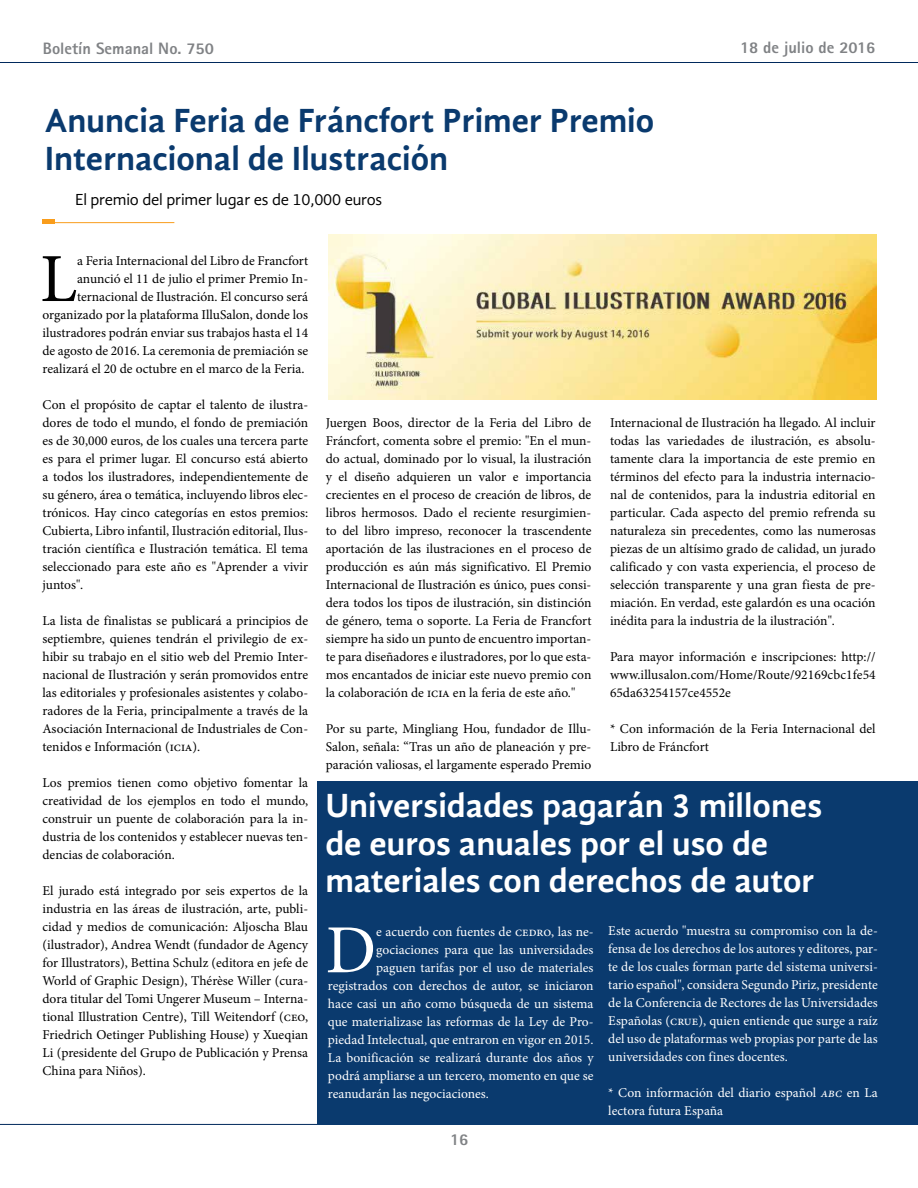
<style>
.page{position:relative;width:918px;height:1188px;background:#fff}
.page>*{position:absolute;margin:0;border:0;box-sizing:border-box;transform-origin:0 0}
.t1{font:68.85px "Minion Pro";color:#000}
.t2{font:68.85px "Minion Pro";color:#fff}
.t3{font:700 34.5px/37.5px "Gandhi Sans";color:#fff}
.t4{font:700 34.5px/37.5px "Gandhi Sans";color:#0a3a6e}
.t5{font:800 16.5px "Rotis Sans Serif";color:#808285}
.t6{font:16.5px "Gandhi Sans";letter-spacing:-.01em;color:#000}
.t7{font:13.5px/18px "Minion Pro";letter-spacing:-.005em;color:#000;text-align:justify}
.t8{font:13.5px/18px "Minion Pro";letter-spacing:-.005em;color:#fff;text-align:justify}
.s1{font-style:italic}
</style>
<div class="page">
<hr style="left:0;top:62px;width:918px;height:1px;background:#00295c">
<hr style="left:0;top:1124px;width:918px;height:1px;background:#00295c">
<div style="left:318px;top:781px;width:600px;height:344px;background:#0a3a6e"></div>
<hr style="left:43px;top:222px;width:131px;height:1px;background:#f99d1c">
<hr style="left:43px;top:219px;width:12px;height:4px;background:#f99d1c">
<img style="left:328px;top:234px;width:549px;height:166px">
<p class="t5" style="left:43px;top:38px;width:173px">Boletín Semanal No. 750</p>
<p class="t5" style="left:740px;top:37px;width:137px">18 de julio de 2016</p>
<h2 class="t4" style="left:45px;top:102px;width:611px">Anuncia Feria de Fráncfort Primer Premio<br>Internacional de Ilustración</h2>
<p class="t6" style="left:75px;top:191px;width:309px">El premio del primer lugar es de 10,000 euros</p>
<p class="t7" style="left:43px;top:252px;width:267px;text-align:right">a Feria Internacional del Libro de Francfort anunció el 11 de julio el primer Premio In&shy;ternacional de Ilustración. El concurso será organizado por la plataforma IlluSalon, donde los ilustradores podrán enviar sus trabajos hasta el 14 de agosto de 2016. La ceremonia de premiación se realizará el 20 de octubre en el marco de la Feria.</p>
<p class="t7" style="left:43px;top:396px;width:267px">Con el propósito de captar el talento de ilustra&shy;dores de todo el mundo, el fondo de premiación es de 30,000 euros, de los cuales una tercera parte es para el primer lugar. El concurso está abierto a todos los ilustradores, independientemente de su género, área o temática, incluyendo libros elec&shy;trónicos. Hay cinco categorías en estos premios:<br>Cubierta, Libro infantil, Ilustración editorial, Ilus&shy;tración científica e Ilustración temática. El tema seleccionado para este año es "Aprender a vivir juntos".</p>
<p class="t7" style="left:43px;top:612px;width:267px">La lista de finalistas se publicará a principios de septiembre, quienes tendrán el privilegio de ex&shy;hibir su trabajo en el sitio web del Premio Inter&shy;nacional de Ilustración y serán promovidos entre las editoriales y profesionales asistentes y colabo&shy;radores de la Feria, principalmente a través de la Asociación Internacional de Industriales de Con&shy;tenidos e Información (icia).</p>
<p class="t7" style="left:43px;top:774px;width:267px">Los premios tienen como objetivo fomentar la creatividad de los ejemplos en todo el mundo, construir un puente de colaboración para la in&shy;dustria de los contenidos y establecer nuevas ten&shy;dencias de colaboración.</p>
<p class="t7" style="left:43px;top:882px;width:267px">El jurado está integrado por seis expertos de la industria en las áreas de ilustración, arte, publi&shy;cidad y medios de comunicación: Aljoscha Blau (ilustrador), Andrea Wendt (fundador de Agency for Illustrators), Bettina Schulz (editora en jefe de World of Graphic Design), Thérèse Willer (cura&shy;dora titular del Tomi Ungerer Museum – Interna&shy;tional Illustration Centre), Till Weitendorf (ceo, Friedrich Oetinger Publishing House) y Xueqian Li (presidente del Grupo de Publicación y Prensa China para Niños).</p>
<h1 class="t1" style="left:40px;top:233px;width:39px">L</h1>
<p class="t7" style="left:326px;top:414px;width:267px">Juergen Boos, director de la Feria del Libro de Fráncfort, comenta sobre el premio: "En el mun&shy;do actual, dominado por lo visual, la ilustración y el diseño adquieren un valor e importancia crecientes en el proceso de creación de libros, de libros hermosos. Dado el reciente resurgimien&shy;to del libro impreso, reconocer la trascendente aportación de las ilustraciones en el proceso de producción es aún más significativo. El Premio Internacional de Ilustración es único, pues consi&shy;dera todos los tipos de ilustración, sin distinción de género, tema o soporte. La Feria de Francfort siempre ha sido un punto de encuentro importan&shy;te para diseñadores e ilustradores, por lo que esta&shy;mos encantados de iniciar este nuevo premio con la colaboración de icia en la feria de este año."</p>
<p class="t7" style="left:326px;top:720px;width:267px">Por su parte, Mingliang Hou, fundador de Illu-Salon, señala: “Tras un año de planeación y pre&shy;paración valiosas, el largamente esperado Premio</p>
<p class="t7" style="left:610px;top:414px;width:267px">Internacional de Ilustración ha llegado. Al incluir todas las variedades de ilustración, es absolu&shy;tamente clara la importancia de este premio en términos del efecto para la industria internacio&shy;nal de contenidos, para la industria editorial en particular. Cada aspecto del premio refrenda su naturaleza sin precedentes, como las numerosas piezas de un altísimo grado de calidad, un jurado calificado y con vasta experiencia, el proceso de selección transparente y una gran fiesta de pre&shy;miación. En verdad, este galardón es una ocación inédita para la industria de la ilustración".</p>
<p class="t7" style="left:610px;top:648px;width:267px">Para mayor información e inscripciones: http:// www.illusalon.com/Home/Route/92169cbc1fe54<br>65da63254157ce4552e</p>
<p class="t7" style="left:610px;top:720px;width:267px">* Con información de la Feria Internacional del<br>Libro de Fráncfort</p>
<h2 class="t3" style="left:325px;top:787px;width:498px">Universidades pagarán 3 millones de euros anuales por el uso de materiales con derechos de autor</h2>
<h1 class="t2" style="left:326px;top:904px;width:52px">D</h1>
<p class="t8" style="left:376px;top:923px;width:219px">e acuerdo con fuentes de cedro, las ne-</p>
<p class="t8" style="left:608px;top:922px;width:271px">Este acuerdo "muestra su compromiso con la de&shy;fensa de los derechos de los autores y editores, par&shy;te de los cuales forman parte del sistema universi&shy;tario español", considera Segundo Piriz, presidente de la Conferencia de Rectores de las Universidades Españolas (crue), quien entiende que surge a raíz del uso de plataformas web propias por parte de las universidades con fines docentes.</p>
<p class="t8" style="left:608px;top:1084px;width:271px">* Con información del diario español <span class="s1">abc</span> en La lectora futura España</p>
<p class="t8" style="left:376px;top:941px;width:219px">gociaciones para que las universidades</p>
<p class="t8" style="left:376px;top:959px;width:219px">paguen tarifas por el uso de materiales</p>
<p class="t8" style="left:328px;top:977px;width:267px">registrados con derechos de autor, se iniciaron</p>
<p class="t8" style="left:328px;top:995px;width:267px">hace casi un año como búsqueda de un sistema</p>
<p class="t8" style="left:328px;top:1013px;width:267px">que materializase las reformas de la Ley de Pro-</p>
<p class="t8" style="left:328px;top:1031px;width:267px">piedad Intelectual, que entraron en vigor en 2015.</p>
<p class="t8" style="left:328px;top:1049px;width:267px">La bonificación se realizará durante dos años y</p>
<p class="t8" style="left:328px;top:1067px;width:267px">podrá ampliarse a un tercero, momento en que se</p>
<p class="t8" style="left:328px;top:1085px;width:163px">reanudarán las negociaciones.</p>
<p class="t5" style="left:450px;top:1129px;width:20px">16</p>
</div>
